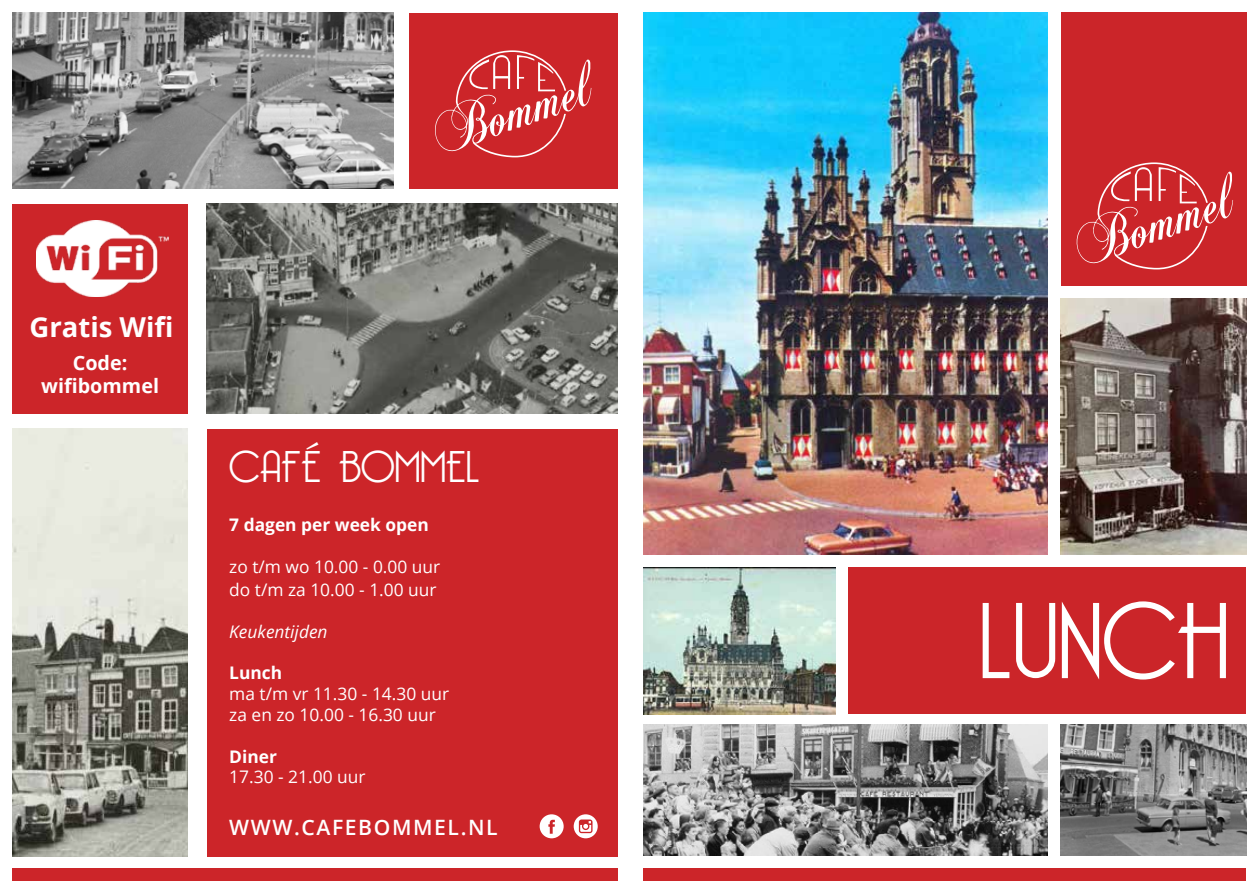
<style>
.page{position:relative;width:1259px;height:893px;background:#fff}
.page>*{position:absolute;margin:0;border:0;box-sizing:border-box;transform-origin:0 0}
.t1{font:300 105px "Bellerose";color:#fff}
.t2{font:300 43.35px "Bellerose";color:#fff}
.t3{font:700 27.45px "Open Sans";color:#fff}
.t4{font:600 21.15px "Open Sans";letter-spacing:.075em;color:#fff}
.t5{font:700 19.8px/23.7px "Open Sans";color:#fff;text-align:center}
.t6{font:17.4px/23px "Open Sans";color:#fff}
.t7{font:700 17.4px "Open Sans";color:#fff}
.t8{font:italic 17.4px "Open Sans";color:#fff}
</style>
<div class="page">
<img style="left:643px;top:13px;width:404px;height:542px">
<img style="left:1061px;top:299px;width:185px;height:256px">
<img style="left:1061px;top:725px;width:185px;height:130px">
<img style="left:643px;top:568px;width:193px;height:146px">
<img style="left:643px;top:725px;width:404px;height:130px">
<div style="left:849px;top:568px;width:397px;height:146px;background:#cb2529"></div>
<div style="left:1061px;top:13px;width:185px;height:273px;background:#cb2529"></div>
<div style="left:13px;top:868px;width:1233px;height:12px;background:#cc2529"></div>
<div style="left:207px;top:429px;width:410px;height:427px;background:#cc2529"></div>
<img style="left:13px;top:429px;width:175px;height:427px">
<div style="left:410px;top:13px;width:219px;height:176px;background:#cc2529"></div>
<img style="left:207px;top:204px;width:411px;height:210px">
<div style="left:619px;top:0;width:24px;height:893px;background:#fff"></div>
<div style="left:13px;top:204px;width:175px;height:210px;background:#cc2529"></div>
<img style="left:13px;top:13px;width:380px;height:176px">
<img style="left:37px;top:221px;width:131px;height:76px">
<svg style="left:539px;top:814px;width:24px;height:24px"></svg>
<svg style="left:574px;top:814px;width:24px;height:24px"></svg>
<svg style="left:1076px;top:162px;width:157px;height:107px"></svg>
<svg style="left:435px;top:50px;width:156px;height:107px"></svg>
<h3 class="t3" style="left:30px;top:308px;width:145px">Gratis Wifi</h3>
<p class="t5" style="left:41px;top:350px;width:119px">Code: wifibommel</p>
<h2 class="t2" style="left:229px;top:441px;width:252px">CAFÉ BOMMEL</h2>
<p class="t7" style="left:229px;top:513px;width:201px">7 dagen per week open</p>
<p class="t6" style="left:229px;top:555px;width:212px">zo t/m wo 10.00 - 0.00 uur do t/m za 10.00 - 1.00 uur</p>
<p class="t8" style="left:229px;top:619px;width:100px">Keukentijden</p>
<p class="t7" style="left:229px;top:661px;width:54px">Lunch</p>
<p class="t6" style="left:229px;top:683px;width:221px;line-height:20.9px">ma t/m vr 11.30 - 14.30 uur za en zo 10.00 - 16.30 uur</p>
<p class="t7" style="left:229px;top:744px;width:49px">Diner</p>
<p class="t6" style="left:229px;top:765px;width:138px">17.30 - 21.00 uur</p>
<p class="t4" style="left:229px;top:813px;width:270px">WWW.CAFEBOMMEL.NL</p>
<h1 class="t1" style="left:979px;top:581px;width:251px">LUNCH</h1>
</div>
